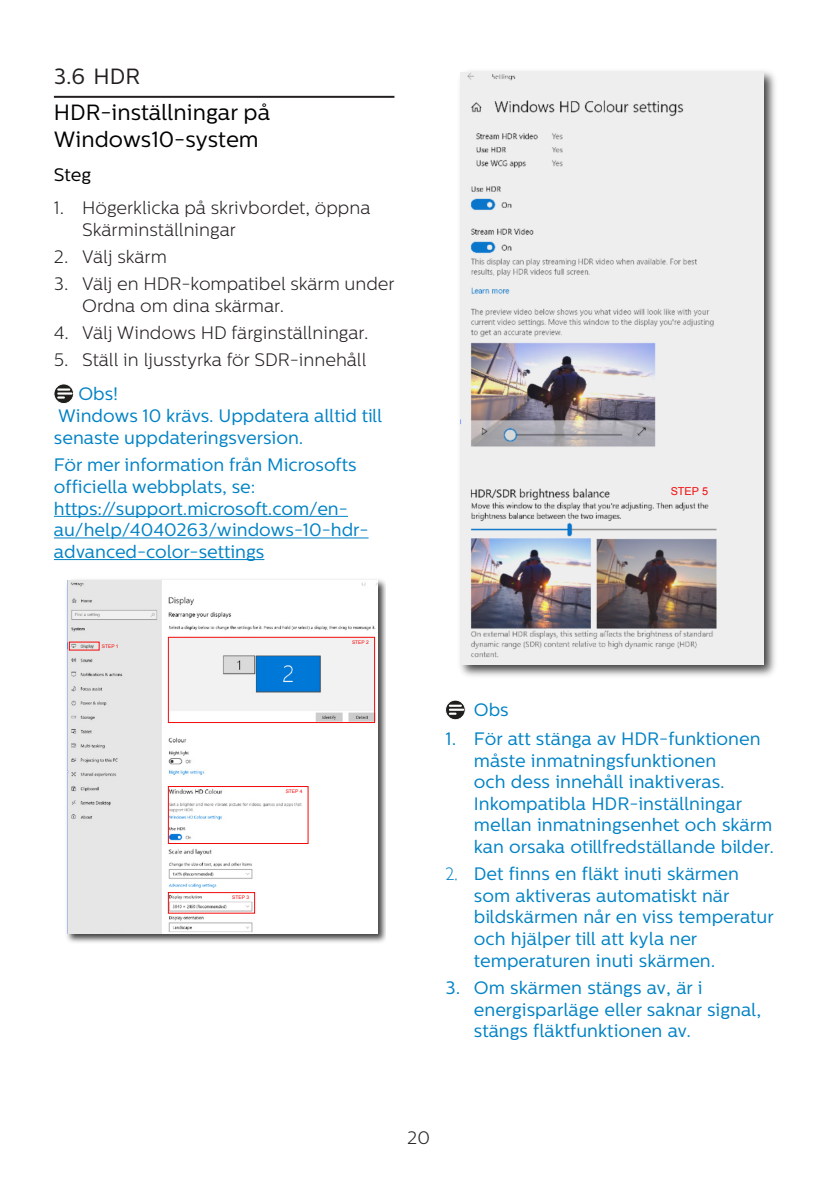
<style>
.page{position:relative;width:840px;height:1191px;background:#fff}
.page>*{position:absolute;margin:0;border:0;box-sizing:border-box;transform-origin:0 0}
.chapter-paragraph{font:22px/26.4px "Centrale Sans";color:#000}
.t1{font:22px "Centrale Sans";color:#231f20}
.Note_body{font:18px/21.6px "Centrale Sans";color:#0082c5}
.t2{font:300 18px/21.6px "Centrale Sans";color:#231f20}
.chapter-paragraph-2{font:18px "Centrale Sans";color:#000}
.Heading_4_blue{font:18px "Centrale Sans";color:#0082c5}
.Heading_4{font:18px "Centrale Sans";color:#0082c5}
.t3{font:10.8px "Arial";color:#f20a0a}
.t4{font:5px "Arial";color:#f20a0a}
.s1{font-family:"Gill Sans Alt One WGL Light"}
</style>
<div class="page">
<hr style="left:54px;top:96px;width:340px;height:2px;background:#231f20">
<hr style="left:54px;top:516px;width:294px;height:1px;background:#0082c5">
<hr style="left:54px;top:537px;width:314px;height:1px;background:#0082c5">
<hr style="left:54px;top:559px;width:210px;height:1px;background:#0082c5">
<svg style="left:54px;top:384px;width:20px;height:19px"></svg>
<div style="left:54px;top:384px;width:20px;height:19px;border:1px solid #fff;border-radius:50%"></div>
<svg style="left:58px;top:388px;width:13px;height:10px"></svg>
<img style="left:66px;top:579px;width:320px;height:364px">
<img style="left:67px;top:580px;width:310px;height:353px">
<div style="left:168px;top:637px;width:206px;height:86px;border:1px solid #f20a0a"></div>
<div style="left:168px;top:892px;width:87px;height:21px;border:1px solid #f20a0a"></div>
<div style="left:168px;top:786px;width:140px;height:57px;border:1px solid #f20a0a"></div>
<img style="left:460px;top:71px;width:315px;height:605px">
<img style="left:460px;top:73px;width:302px;height:591px">
<svg style="left:445px;top:700px;width:20px;height:19px"></svg>
<div style="left:445px;top:700px;width:20px;height:19px;border:1px solid #fff;border-radius:50%"></div>
<hr style="left:449px;top:708px;width:14px;height:3px;background:#fff">
<svg style="left:449px;top:704px;width:11px;height:11px"></svg>
<p class="t1" style="left:54px;top:64px;width:88px">3.6 HDR</p>
<p class="chapter-paragraph" style="left:54px;top:100px;width:218px">HDR-inställningar på<br>Windows10-system</p>
<p class="chapter-paragraph-2" style="left:54px;top:164px;width:39px">Steg</p>
<p class="t2" style="left:82px;top:197px;width:289px;text-indent:-28px">1. Högerklicka på skrivbordet, öppna<br>Skärminställningar</p>
<p class="t2" style="left:54px;top:246px;width:114px">2. Välj skärm</p>
<p class="t2" style="left:82px;top:273px;width:313px;text-indent:-28px">3. Välj en HDR-kompatibel skärm under<br>Ordna om dina skärmar.</p>
<p class="t2" style="left:54px;top:322px;width:316px">4. Välj Windows HD färginställningar.</p>
<p class="t2" style="left:54px;top:349px;width:314px">5. Ställ in ljusstyrka för SDR-innehåll</p>
<p class="Heading_4_blue" style="left:78px;top:383px;width:41px">Obs!</p>
<p class="Note_body" style="left:54px;top:405px;width:330px">Windows 10 krävs. Uppdatera alltid till senaste uppdateringsversion.</p>
<p class="Note_body" style="left:54px;top:454px;width:316px">För mer information från Microsofts officiella webbplats, se: https://support.microsoft.com/en&shy;au/help/4040263/windows-10-hdr&shy;advanced-color-settings</p>
<p class="t4" style="left:102px;top:643px;width:18px">STEP 1</p>
<p class="t4" style="left:352px;top:639px;width:18px">STEP 2</p>
<p class="t4" style="left:285px;top:788px;width:18px">STEP 4</p>
<p class="t4" style="left:232px;top:893px;width:18px">STEP 3</p>
<p class="t3" style="left:670px;top:484px;width:39px">STEP 5</p>
<p class="Heading_4" style="left:473px;top:699px;width:36px">Obs</p>
<p class="Note_body" style="left:473px;top:728px;width:301px;text-indent:-28px">1. För att stänga av HDR-funktionen måste inmatningsfunktionen<br>och dess innehåll inaktiveras.<br>Inkompatibla HDR-inställningar mellan inmatningsenhet och skärm kan orsaka otillfredställande bilder.</p>
<p class="Note_body" style="left:473px;top:863px;width:301px;text-indent:-28px"><span class="s1">2.</span> Det finns en fläkt inuti skärmen som aktiveras automatiskt när bildskärmen når en viss temperatur och hjälper till att kyla ner temperaturen inuti skärmen.</p>
<p class="Note_body" style="left:473px;top:977px;width:289px;text-indent:-28px">3. Om skärmen stängs av, är i energisparläge eller saknar signal, stängs fläktfunktionen av.</p>
<p class="t2" style="left:407px;top:1127px;width:24px">20</p>
</div>
